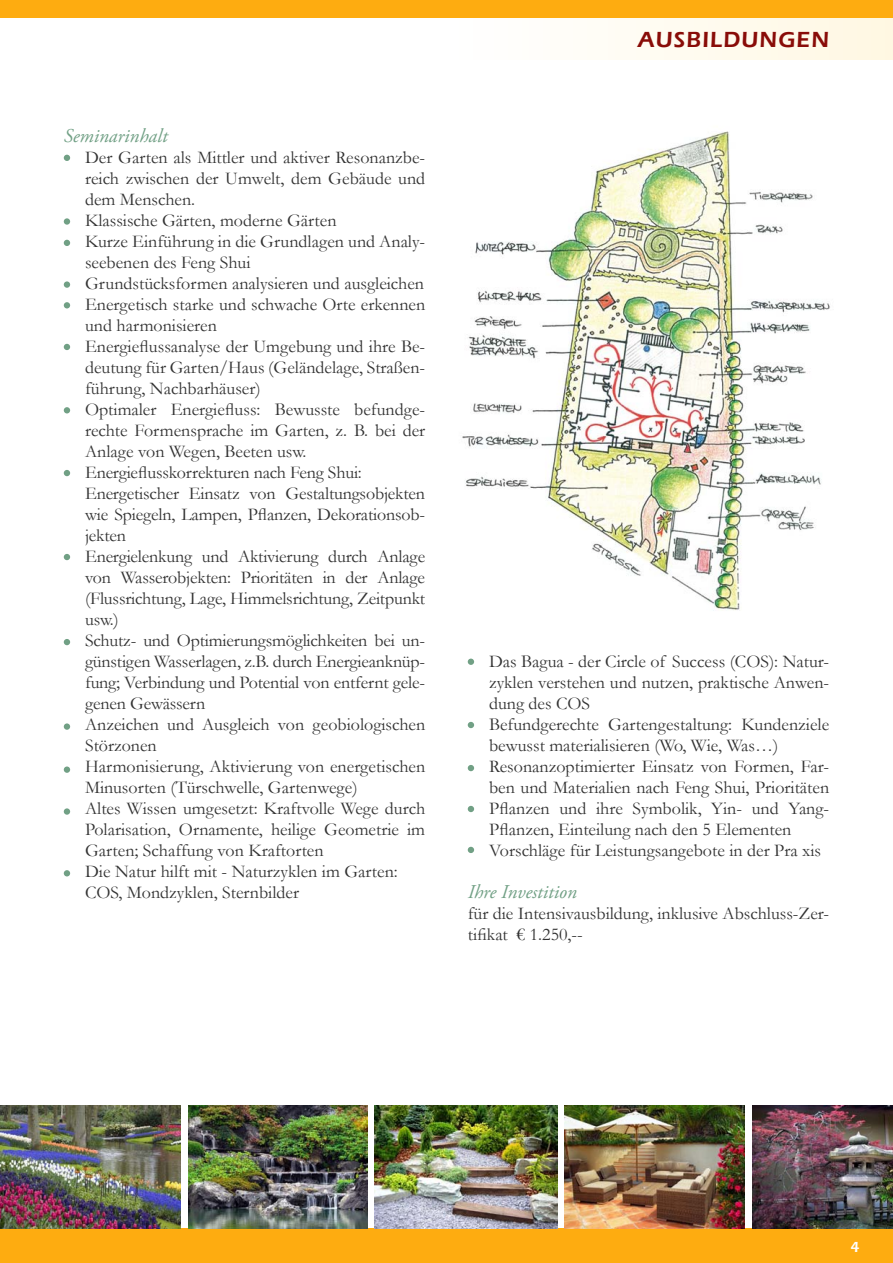
<style>
.page{position:relative;width:893px;height:1263px;background:#fff}
.page>*{position:absolute;margin:0;border:0;box-sizing:border-box;transform-origin:0 0}
.t1{font:600 22.5px "Eras ITC";letter-spacing:.05em;color:#890c08}
.t2{font:italic 19.5px "Adobe Garamond Pro";color:#71a085}
.t3{font:18px/21px "Garamond";color:#323232}
.t4{font:600 15px "Eras ITC";color:#fff}
</style>
<div class="page">
<div style="left:1px;top:1229px;width:892px;height:34px;background:#feac10"></div>
<div style="left:446px;top:0;width:447px;height:60px;background:linear-gradient(to right,#fff,#fff7e2)"></div>
<div style="left:0;top:0;width:893px;height:17px;background:#feac10"></div>
<img style="left:753px;top:1106px;width:140px;height:123px">
<img style="left:375px;top:1106px;width:182px;height:123px">
<img style="left:565px;top:1106px;width:179px;height:123px">
<img style="left:0;top:1106px;width:180px;height:123px">
<img style="left:189px;top:1106px;width:179px;height:123px">
<svg style="left:64px;top:554px;width:6px;height:6px"></svg>
<svg style="left:64px;top:155px;width:6px;height:6px"></svg>
<div style="left:64px;top:218px;width:6px;height:7px;background:#71a085;border-radius:50%"></div>
<svg style="left:64px;top:240px;width:6px;height:6px"></svg>
<svg style="left:64px;top:302px;width:6px;height:6px"></svg>
<svg style="left:64px;top:344px;width:6px;height:6px"></svg>
<svg style="left:64px;top:407px;width:6px;height:6px"></svg>
<div style="left:64px;top:281px;width:6px;height:7px;background:#71a085;border-radius:50%"></div>
<svg style="left:64px;top:470px;width:6px;height:6px"></svg>
<svg style="left:64px;top:639px;width:6px;height:6px"></svg>
<div style="left:64px;top:723px;width:6px;height:7px;background:#71a085;border-radius:50%"></div>
<div style="left:64px;top:766px;width:6px;height:7px;background:#71a085;border-radius:50%"></div>
<svg style="left:64px;top:870px;width:6px;height:6px"></svg>
<div style="left:64px;top:808px;width:6px;height:7px;background:#71a085;border-radius:50%"></div>
<img style="left:462px;top:131px;width:368px;height:480px">
<svg style="left:468px;top:659px;width:6px;height:6px"></svg>
<svg style="left:468px;top:722px;width:6px;height:6px"></svg>
<svg style="left:468px;top:765px;width:6px;height:6px"></svg>
<svg style="left:468px;top:847px;width:6px;height:6px"></svg>
<svg style="left:468px;top:806px;width:6px;height:6px"></svg>
<p class="t2" style="left:64px;top:124px;width:105px">Seminarinhalt</p>
<p class="t3" style="left:85px;top:146px;width:342px">Der Garten als Mittler und aktiver Resonanzbe&shy;reich zwischen der Umwelt, dem Gebäude und dem Menschen.<br>Klassische Gärten, moderne Gärten<br>Kurze Einführung in die Grundlagen und Analy&shy;seebenen des Feng Shui<br>Grundstücksformen analysieren und ausgleichen Energetisch starke und schwache Orte erkennen und harmonisieren<br>Energieflussanalyse der Umgebung und ihre Be&shy;deutung für Garten/Haus (Geländelage, Straßen&shy;führung, Nachbarhäuser)<br>Optimaler Energiefluss: Bewusste befundge&shy;rechte Formensprache im Garten, z. B. bei der Anlage von Wegen, Beeten usw.<br>Energieflusskorrekturen nach Feng Shui:<br>Energetischer Einsatz von Gestaltungsobjekten wie Spiegeln, Lampen, Pflanzen, Dekorationsob&shy;jekten<br>Energielenkung und Aktivierung durch Anlage von Wasserobjekten: Prioritäten in der Anlage (Flussrichtung, Lage, Himmelsrichtung, Zeitpunkt usw.)<br>Schutz- und Optimierungsmöglichkeiten bei un&shy;günstigen Wasserlagen, z.B. durch Energieanknüp&shy;fung; Verbindung und Potential von entfernt gele&shy;genen Gewässern<br>Anzeichen und Ausgleich von geobiologischen Störzonen<br>Harmonisierung, Aktivierung von energetischen Minusorten (Türschwelle, Gartenwege)<br>Altes Wissen umgesetzt: Kraftvolle Wege durch Polarisation, Ornamente, heilige Geometrie im Garten; Schaffung von Kraftorten<br>Die Natur hilft mit - Naturzyklen im Garten:<br>COS, Mondzyklen, Sternbilder</p>
<p class="t1" style="left:638px;top:27px;width:193px">AUSBILDUNGEN</p>
<p class="t3" style="left:489px;top:651px;width:342px">Das Bagua - der Circle of Success (COS): Natur&shy;zyklen verstehen und nutzen, praktische Anwen&shy;dung des COS<br>Befundgerechte Gartengestaltung: Kundenziele bewusst materialisieren (Wo, Wie, Was…)<br>Resonanzoptimierter Einsatz von Formen, Far&shy;ben und Materialien nach Feng Shui, Prioritäten Pflanzen und ihre Symbolik, Yin- und Yang-Pflanzen, Einteilung nach den 5 Elementen Vorschläge für Leistungsangebote in der Pra xis</p>
<p class="t2" style="left:468px;top:880px;width:111px">Ihre Investition</p>
<p class="t3" style="left:468px;top:903px;width:363px">für die Intensivausbildung, inklusive Abschluss-Zer&shy;tifikat € 1.250,--</p>
<p class="t4" style="left:850px;top:1238px;width:11px">4</p>
</div>
